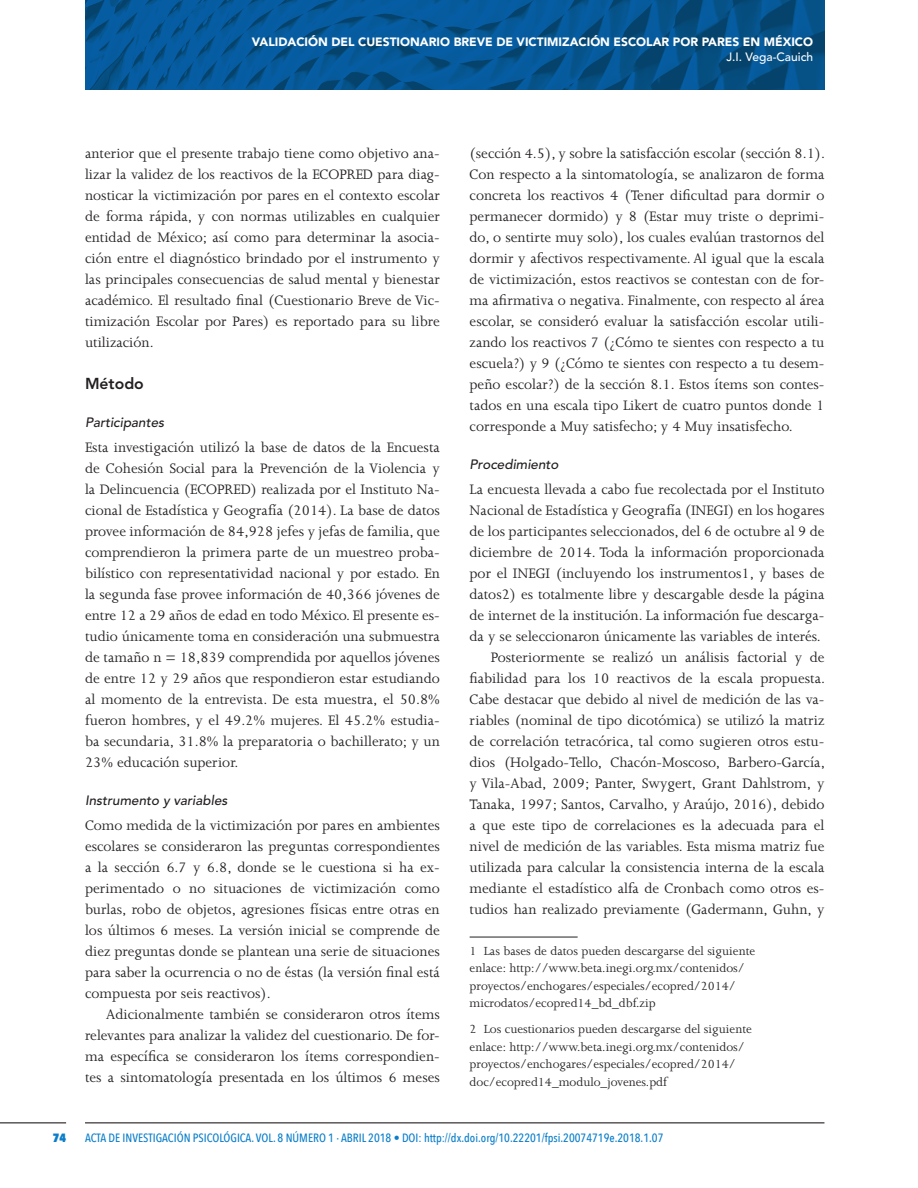
<style>
.page{position:relative;width:918px;height:1188px;background:#fff}
.page>*{position:absolute;margin:0;border:0;box-sizing:border-box;transform-origin:0 0}
.t1{font:15.75px/21px "Joanna MT Std";color:#231f20;text-align:justify}
.t2{font:800 15.75px "Avenir LT Std";color:#231f20}
.t3{font:13.5px/17.5px "Joanna MT Std";color:#231f20}
.t4{font:italic 500 13.5px "Avenir LT Std";color:#231f20}
.t5{font:500 12px "Avenir Next Condensed";color:#0a7eca}
.t6{font:900 12px "Avenir LT Std";color:#fff}
.t7{font:500 12px "Avenir LT Std";color:#fff}
.t8{font:800 12px "Avenir Next Condensed";color:#0a7eca}
</style>
<div class="page">
<img style="left:85px;top:0;width:739px;height:90px">
<hr style="left:85px;top:1122px;width:739px;height:1px;background:#231f20">
<hr style="left:0;top:1122px;width:66px;height:1px;background:#231f20">
<hr style="left:470px;top:937px;width:108px;height:1px;background:#231f20">
<p class="t6" style="left:252px;top:35px;width:563px">VALIDACIÓN DEL CUESTIONARIO BREVE DE VICTIMIZACIÓN ESCOLAR POR PARES EN MÉXICO</p>
<p class="t7" style="left:726px;top:50px;width:88px">J.I. Vega-Cauich</p>
<p class="t1" style="left:85px;top:143px;width:356px">anterior que el presente trabajo tiene como objetivo ana&shy;lizar la validez de los reactivos de la ECOPRED para diag&shy;nosticar la victimización por pares en el contexto escolar de forma rápida, y con normas utilizables en cualquier entidad de México; así como para determinar la asocia&shy;ción entre el diagnóstico brindado por el instrumento y las principales consecuencias de salud mental y bienestar académico. El resultado final (Cuestionario Breve de Vic&shy;timización Escolar por Pares) es reportado para su libre utilización.</p>
<p class="t2" style="left:85px;top:374px;width:60px">Método</p>
<p class="t4" style="left:85px;top:415px;width:81px">Participantes</p>
<p class="t1" style="left:85px;top:437px;width:356px">Esta investigación utilizó la base de datos de la Encuesta de Cohesión Social para la Prevención de la Violencia y la Delincuencia (ECOPRED) realizada por el Instituto Na&shy;cional de Estadística y Geografía (2014). La base de datos provee información de 84,928 jefes y jefas de familia, que comprendieron la primera parte de un muestreo proba&shy;bilístico con representatividad nacional y por estado. En la segunda fase provee información de 40,366 jóvenes de entre 12 a 29 años de edad en todo México. El presente es&shy;tudio únicamente toma en consideración una submuestra de tamaño n = 18,839 comprendida por aquellos jóvenes de entre 12 y 29 años que respondieron estar estudiando al momento de la entrevista. De esta muestra, el 50.8% fueron hombres, y el 49.2% mujeres. El 45.2% estudia&shy;ba secundaria, 31.8% la preparatoria o bachillerato; y un 23% educación superior.</p>
<p class="t4" style="left:85px;top:793px;width:144px">Instrumento y variables</p>
<p class="t1" style="left:85px;top:815px;width:356px">Como medida de la victimización por pares en ambientes escolares se consideraron las preguntas correspondientes a la sección 6.7 y 6.8, donde se le cuestiona si ha ex&shy;perimentado o no situaciones de victimización como burlas, robo de objetos, agresiones físicas entre otras en los últimos 6 meses. La versión inicial se comprende de diez preguntas donde se plantean una serie de situaciones para saber la ocurrencia o no de éstas (la versión final está compuesta por seis reactivos).</p>
<p class="t1" style="left:85px;top:1004px;width:356px;text-indent:21px">Adicionalmente también se consideraron otros ítems relevantes para analizar la validez del cuestionario. De for&shy;ma específica se consideraron los ítems correspondien&shy;tes a sintomatología presentada en los últimos 6 meses</p>
<p class="t1" style="left:470px;top:143px;width:357px">(sección 4.5), y sobre la satisfacción escolar (sección 8.1).<br>Con respecto a la sintomatología, se analizaron de forma concreta los reactivos 4 (Tener dificultad para dormir o permanecer dormido) y 8 (Estar muy triste o deprimi&shy;do, o sentirte muy solo), los cuales evalúan trastornos del dormir y afectivos respectivamente. Al igual que la escala de victimización, estos reactivos se contestan con de for&shy;ma afirmativa o negativa. Finalmente, con respecto al área escolar, se consideró evaluar la satisfacción escolar utili&shy;zando los reactivos 7 (¿Cómo te sientes con respecto a tu escuela?) y 9 (¿Cómo te sientes con respecto a tu desem&shy;peño escolar?) de la sección 8.1. Estos ítems son contes&shy;tados en una escala tipo Likert de cuatro puntos donde 1 corresponde a Muy satisfecho; y 4 Muy insatisfecho.</p>
<p class="t4" style="left:470px;top:457px;width:91px">Procedimiento</p>
<p class="t1" style="left:470px;top:479px;width:357px;text-align:right">La encuesta llevada a cabo fue recolectada por el Instituto Nacional de Estadística y Geografía (INEGI) en los hogares de los participantes seleccionados, del 6 de octubre al 9 de diciembre de 2014. Toda la información proporcionada por el INEGI (incluyendo los instrumentos1, y bases de datos2) es totalmente libre y descargable desde la página de internet de la institución. La información fue descarga&shy;da y se seleccionaron únicamente las variables de interés.<br>Posteriormente se realizó un análisis factorial y de fiabilidad para los 10 reactivos de la escala propuesta.<br>Cabe destacar que debido al nivel de medición de las va&shy;riables (nominal de tipo dicotómica) se utilizó la matriz de correlación tetracórica, tal como sugieren otros estu&shy;dios (Holgado-Tello, Chacón-Moscoso, Barbero-García, y Vila-Abad, 2009; Panter, Swygert, Grant Dahlstrom, y Tanaka, 1997; Santos, Carvalho, y Araújo, 2016), debido a que este tipo de correlaciones es la adecuada para el nivel de medición de las variables. Esta misma matriz fue utilizada para calcular la consistencia interna de la escala mediante el estadístico alfa de Cronbach como otros es&shy;tudios han realizado previamente (Gadermann, Guhn, y</p>
<p class="t3" style="left:470px;top:942px;width:287px">1 Las bases de datos pueden descargarse del siguiente enlace: http://www.beta.inegi.org.mx/contenidos/ proyectos/enchogares/especiales/ecopred/2014/ microdatos/ecopred14_bd_dbf.zip</p>
<p class="t3" style="left:470px;top:1021px;width:284px">2 Los cuestionarios pueden descargarse del siguiente enlace: http://www.beta.inegi.org.mx/contenidos/ proyectos/enchogares/especiales/ecopred/2014/ doc/ecopred14_modulo_jovenes.pdf</p>
<p class="t8" style="left:53px;top:1130px;width:15px">74</p>
<p class="t5" style="left:85px;top:1130px;width:580px">ACTA DE INVESTIGACIÓN PSICOLÓGICA. VOL. 8 NÚMERO 1 · ABRIL 2018 • DOI: http://dx.doi.org/10.22201/fpsi.20074719e.2018.1.07</p>
</div>
